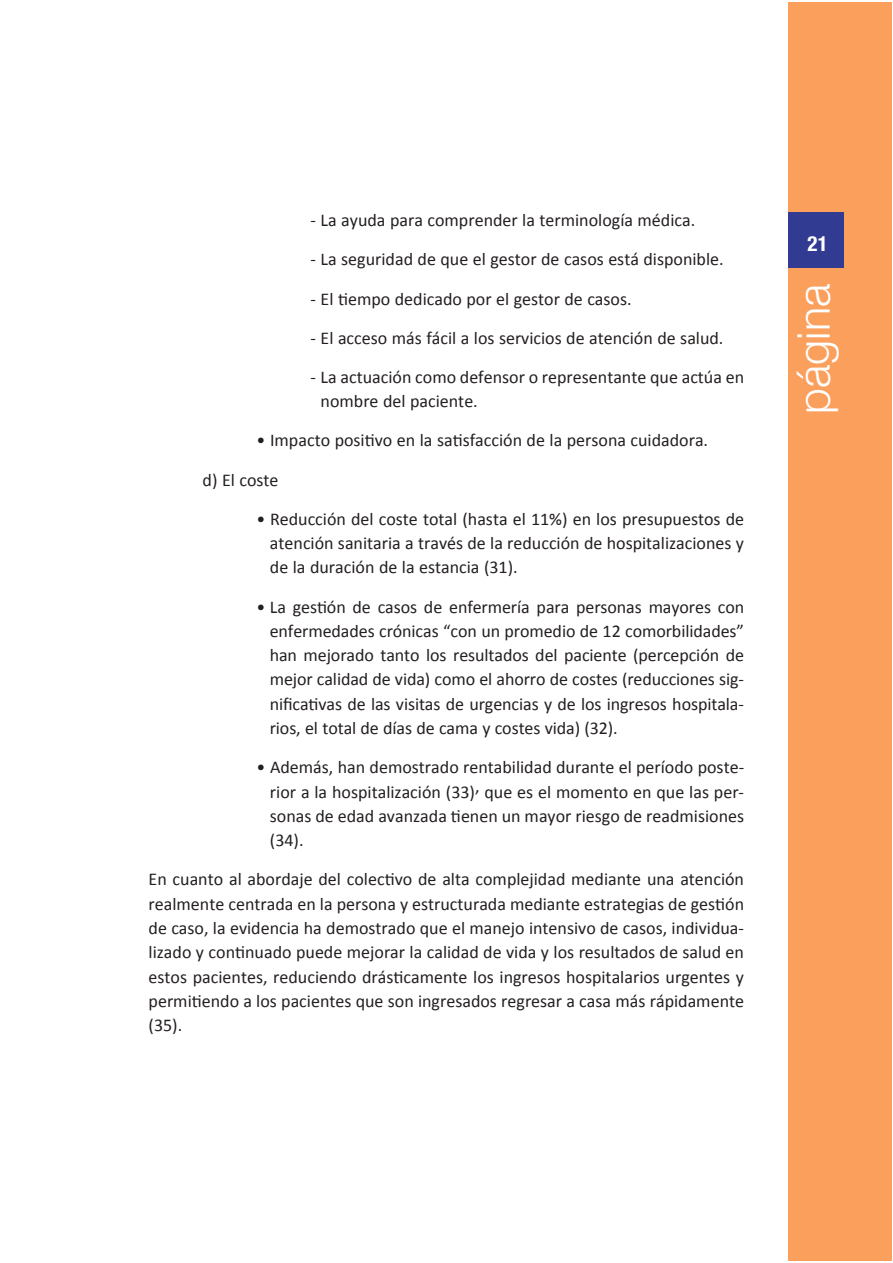
<style>
.page{position:relative;width:893px;height:1263px;background:#fff}
.page>*{position:absolute;margin:0;border:0;box-sizing:border-box;transform-origin:0 0}
.t1{font:300 45px "Helvetica Neue";color:#fff}
.t2{font:700 condensed 21px "Helvetica Neue";color:#fff}
.t3{font:18px/24.3px "Calibri";color:#241f1f;text-align:justify}
</style>
<div class="page">
<div style="left:788px;top:3px;width:104px;height:1258px;background:#fb9f5c"></div>
<div style="left:788px;top:212px;width:56px;height:55px;background:#313b91"></div>
<p class="t3" style="left:311px;top:208px;width:386px">- La ayuda para comprender la terminología médica.</p>
<p class="t3" style="left:311px;top:247px;width:414px">- La seguridad de que el gestor de casos está disponible.</p>
<p class="t3" style="left:311px;top:286px;width:323px">- El tiempo dedicado por el gestor de casos.</p>
<p class="t3" style="left:311px;top:325px;width:414px">- El acceso más fácil a los servicios de atención de salud.</p>
<p class="t3" style="left:321px;top:365px;width:425px;text-indent:-10px">- La actuación como defensor o representante que actúa en nombre del paciente.</p>
<p class="t3" style="left:203px;top:421px;width:507px;line-height:39.2px;text-indent:54px">• Impacto positivo en la satisfacción de la persona cuidadora. d) El coste</p>
<p class="t3" style="left:270px;top:506px;width:476px;text-indent:-13px">• Reducción del coste total (hasta el 11%) en los presupuestos de atención sanitaria a través de la reducción de hospitalizaciones y de la duración de la estancia (31).</p>
<p class="t3" style="left:270px;top:594px;width:476px;text-indent:-13px">• La gestión de casos de enfermería para personas mayores con enfermedades crónicas “con un promedio de 12 comorbilidades” han mejorado tanto los resultados del paciente (percepción de mejor calidad de vida) como el ahorro de costes (reducciones sig&shy;nificativas de las visitas de urgencias y de los ingresos hospitala&shy;rios, el total de días de cama y costes vida) (32).</p>
<p class="t3" style="left:270px;top:755px;width:476px;text-indent:-13px">• Además, han demostrado rentabilidad durante el período poste&shy;rior a la hospitalización (33), que es el momento en que las per&shy;sonas de edad avanzada tienen un mayor riesgo de readmisiones (34).</p>
<p class="t3" style="left:149px;top:867px;width:597px">En cuanto al abordaje del colectivo de alta complejidad mediante una atención realmente centrada en la persona y estructurada mediante estrategias de gestión de caso, la evidencia ha demostrado que el manejo intensivo de casos, individua&shy;lizado y continuado puede mejorar la calidad de vida y los resultados de salud en estos pacientes, reduciendo drásticamente los ingresos hospitalarios urgentes y permitiendo a los pacientes que son ingresados regresar a casa más rápidamente (35).</p>
<p class="t2" style="left:808px;top:231px;width:22px">21</p>
<h1 class="t1" style="left:786px;top:414px;width:132px;rotate:-90deg">página</h1>
</div>
